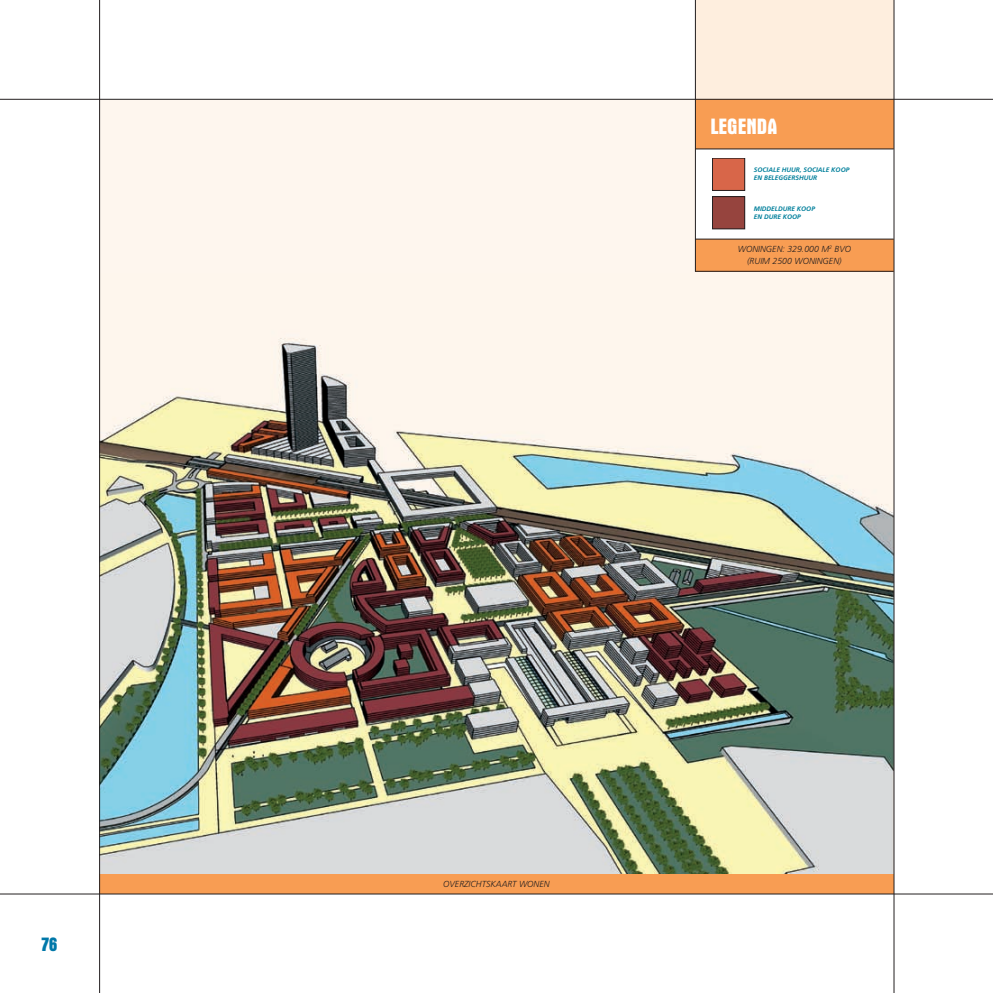
<style>
.page{position:relative;width:993px;height:993px;background:#fff}
.page>*{position:absolute;margin:0;border:0;box-sizing:border-box;transform-origin:0 0}
.t1{font:700 condensed 22.5px "Aurora BT";color:#fff}
.t2{font:700 condensed 20px "Aurora BT";color:#0078a9}
.t3{font:italic 300 8.75px/12.5px "Frutiger";color:#231f20;text-align:center}
.t4{font:italic 700 6.5px/7.8px "Frutiger";color:#007f9b}
</style>
<div class="page">
<div style="left:99px;top:99px;width:794px;height:794px;background:#fef6ee"></div>
<img style="left:100px;top:273px;width:793px;height:600px">
<div style="left:99px;top:873px;width:794px;height:20px;background:#f89d53"></div>
<div style="left:694px;top:99px;width:199px;height:153px;background:#fff"></div>
<div style="left:712px;top:158px;width:32px;height:32px;background:#d86649"></div>
<div style="left:712px;top:158px;width:32px;height:32px;border:1px solid #231f20"></div>
<div style="left:712px;top:196px;width:32px;height:33px;background:#96443e"></div>
<div style="left:712px;top:196px;width:32px;height:33px;border:1px solid #231f20"></div>
<div style="left:694px;top:0;width:199px;height:99px;background:#feeede"></div>
<div style="left:694px;top:99px;width:199px;height:49px;background:#f89d53"></div>
<hr style="left:694px;top:149px;width:199px;height:1px;background:#231f20">
<hr style="left:99px;top:0;width:1px;height:992px;background:#231f20">
<hr style="left:0;top:893px;width:992px;height:1px;background:#231f20">
<hr style="left:0;top:99px;width:992px;height:1px;background:#231f20">
<div style="left:694px;top:239px;width:199px;height:32px;background:#f89d53"></div>
<hr style="left:694px;top:271px;width:199px;height:1px;background:#231f20">
<hr style="left:694px;top:239px;width:199px;height:1px;background:#231f20">
<hr style="left:694px;top:0;width:1px;height:271px;background:#231f20">
<hr style="left:893px;top:0;width:1px;height:992px;background:#231f20">
<h2 class="t2" style="left:42px;top:932px;width:17px">76</h2>
<h1 class="t1" style="left:710px;top:113px;width:68px">LEGENDA</h1>
<p class="t4" style="left:753px;top:166px;width:97px">SOCIALE HUUR, SOCIALE KOOP<br>EN BELEGGERSHUUR</p>
<p class="t4" style="left:753px;top:204px;width:63px">MIDDELDURE KOOP<br>EN DURE KOOP</p>
<h3 class="t3" style="left:737px;top:242px;width:114px">WONINGEN: 329.000 M<sup>2</sup> BVO (RUIM 2500 WONINGEN)</h3>
<h3 class="t3" style="left:443px;top:877px;width:107px">OVERZICH TSKAAR T WONEN</h3>
</div>
